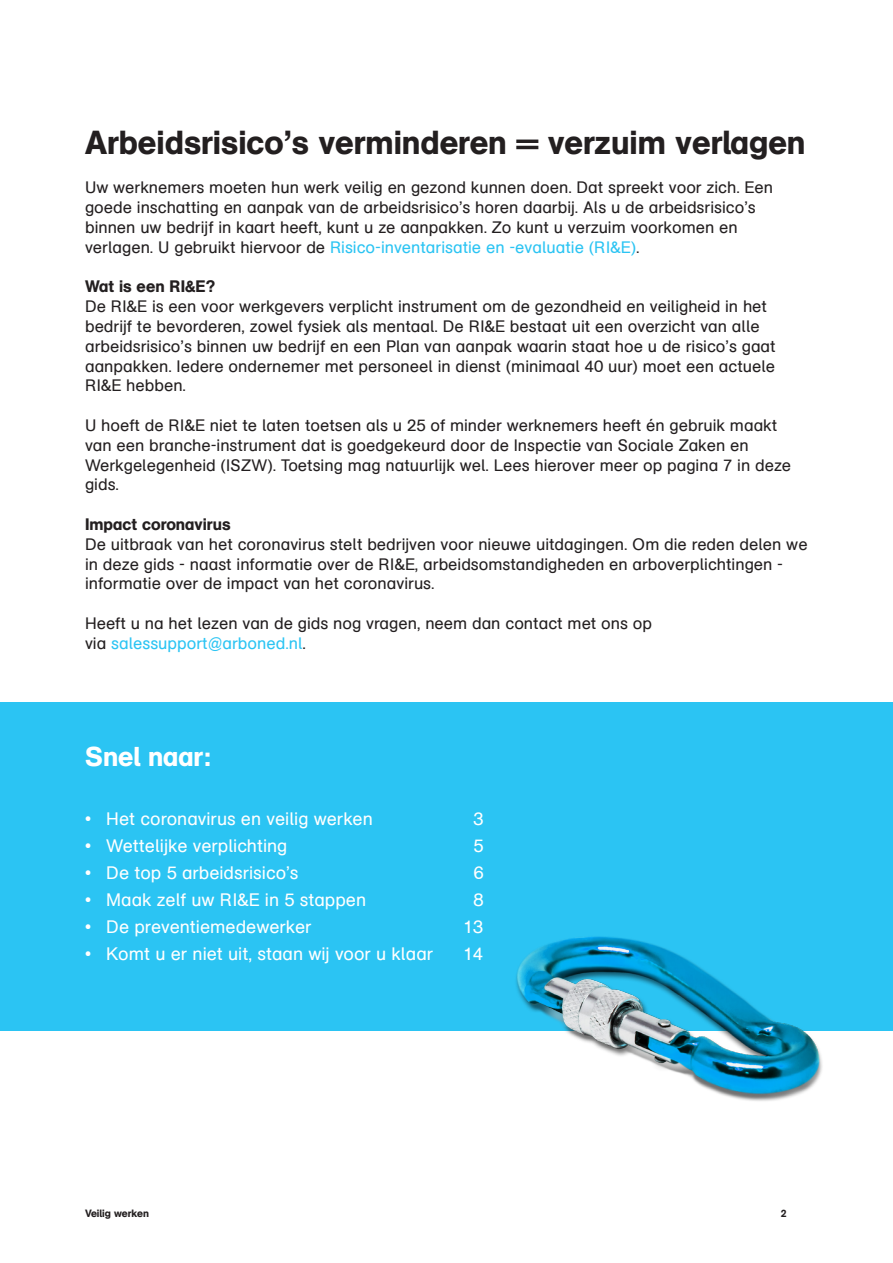
<style>
.page{position:relative;width:893px;height:1263px;background:#fff}
.page>*{position:absolute;margin:0;border:0;box-sizing:border-box;transform-origin:0 0}
.Grote_kop{font:33px "AG Schoolbook Medium A";color:#231f20}
.Alineakop{font:27px "AG Schoolbook Medium A";color:#fff}
.t1{font:18px "AG Schoolbook Regular A";color:#fff}
.Platte_tekst{font:16.5px/19.8px "AG Schoolbook Regular A";color:#231f20}
.Alineakop-2{font:16.5px "AG Schoolbook Medium A";color:#231f20}
.t2{font:10.5px "AG Schoolbook Medium A";color:#231f20}
.s1{color:#2bc4f3}
</style>
<div class="page">
<div style="left:0;top:703px;width:893px;height:328px;background:#2bc4f3"></div>
<img style="left:516px;top:936px;width:306px;height:165px">
<p class="Grote_kop" style="left:85px;top:122px;width:722px">Arbeidsrisico’s verminderen = verzuim verlagen</p>
<p class="Platte_tekst" style="left:85px;top:178px;width:690px">Uw werknemers moeten hun werk veilig en gezond kunnen doen. Dat spreekt voor zich. Een goede inschatting en aanpak van de arbeidsrisico’s horen daarbij. Als u de arbeidsrisico’s binnen uw bedrijf in kaart heeft, kunt u ze aanpakken. Zo kunt u verzuim voorkomen en verlagen. U gebruikt hiervoor de <span class="s1">Risico-inventarisatie en -evaluatie (RI&amp;E)</span>.</p>
<p class="Alineakop-2" style="left:85px;top:277px;width:132px">Wat is een RI&amp;E?</p>
<p class="Platte_tekst" style="left:85px;top:297px;width:692px">De RI&amp;E is een voor werkgevers verplicht instrument om de gezondheid en veiligheid in het bedrijf te bevorderen, zowel fysiek als mentaal. De RI&amp;E bestaat uit een overzicht van alle arbeidsrisico’s binnen uw bedrijf en een Plan van aanpak waarin staat hoe u de risico’s gaat aanpakken. Iedere ondernemer met personeel in dienst (minimaal 40 uur) moet een actuele RI&amp;E hebben.</p>
<p class="Platte_tekst" style="left:85px;top:416px;width:708px">U hoeft de RI&amp;E niet te laten toetsen als u 25 of minder werknemers heeft én gebruik maakt van een branche-instrument dat is goedgekeurd door de Inspectie van Sociale Zaken en Werkgelegenheid (ISZW). Toetsing mag natuurlijk wel. Lees hierover meer op pagina 7 in deze gids.</p>
<p class="Alineakop-2" style="left:85px;top:514px;width:147px">Impact coronavirus</p>
<p class="Platte_tekst" style="left:85px;top:534px;width:724px">De uitbraak van het coronavirus stelt bedrijven voor nieuwe uitdagingen. Om die reden delen we in deze gids - naast informatie over de RI&amp;E, arbeidsomstandigheden en arboverplichtingen - informatie over de impact van het coronavirus.</p>
<p class="Platte_tekst" style="left:85px;top:614px;width:569px">Heeft u na het lezen van de gids nog vragen, neem dan contact met ons op via <span class="s1">salessupport@arboned.nl</span>.</p>
<p class="Alineakop" style="left:85px;top:740px;width:127px">Snel naar:</p>
<p class="t1" style="left:85px;top:809px;width:289px">• Het coronavirus en veilig werken</p>
<p class="t1" style="left:474px;top:809px;width:12px">3</p>
<p class="t1" style="left:85px;top:836px;width:204px">• Wettelijke verplichting</p>
<p class="t1" style="left:474px;top:836px;width:12px">5</p>
<p class="t1" style="left:85px;top:863px;width:215px">• De top 5 arbeidsrisico’s</p>
<p class="t1" style="left:474px;top:863px;width:12px">6</p>
<p class="t1" style="left:85px;top:890px;width:283px">• Maak zelf uw RI&amp;E in 5 stappen</p>
<p class="t1" style="left:474px;top:890px;width:12px">8</p>
<p class="t1" style="left:85px;top:917px;width:228px">• De preventiemedewerker</p>
<p class="t1" style="left:463px;top:917px;width:22px">13</p>
<p class="t1" style="left:85px;top:944px;width:350px">• Komt u er niet uit, staan wij voor u klaar</p>
<p class="t1" style="left:463px;top:944px;width:22px">14</p>
<p class="t2" style="left:85px;top:1207px;width:65px">Veilig werken</p>
<p class="t2" style="left:781px;top:1207px;width:7px">2</p>
</div>
